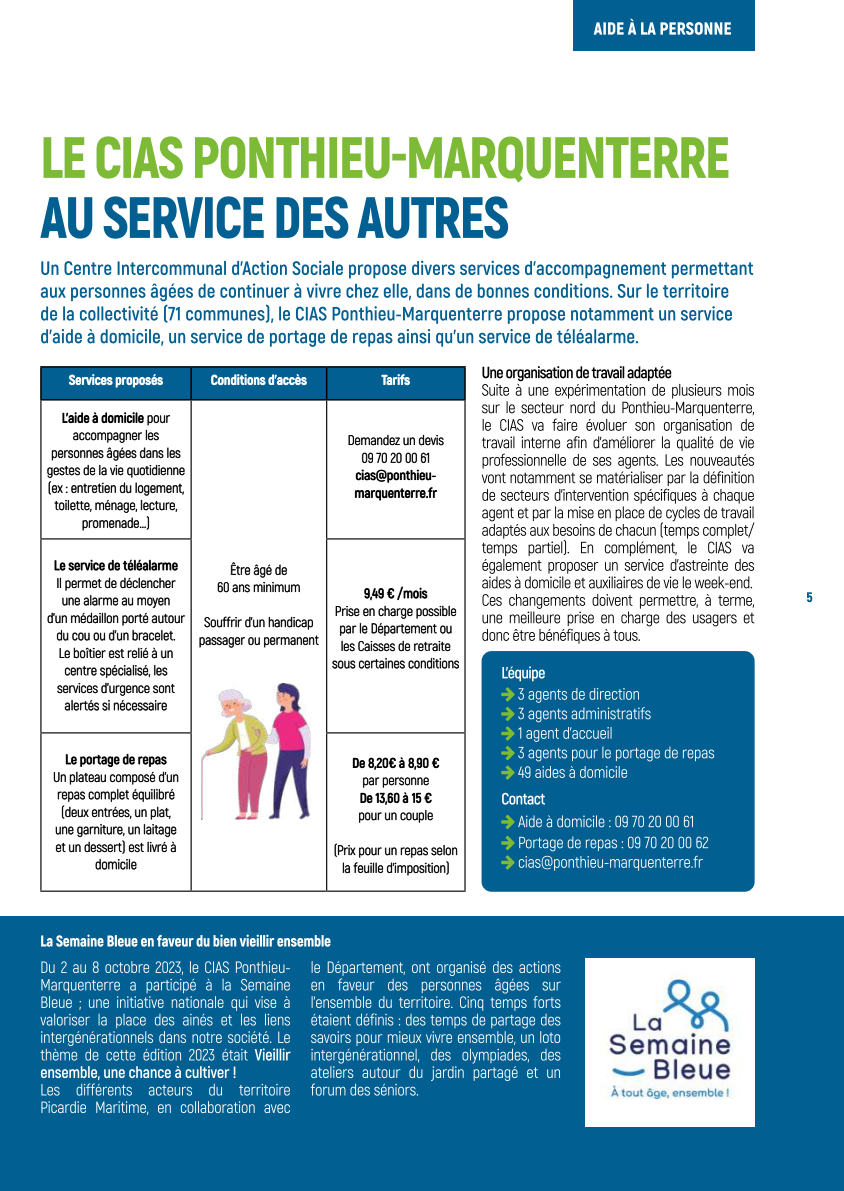
<style>
.page{position:relative;width:844px;height:1191px;background:#fff}
.page>*{position:absolute;margin:0;border:0;box-sizing:border-box;transform-origin:0 0}
.t1{font:14px/17.5px "Akrobat";letter-spacing:-.015em;color:#000;text-align:center}
.t2{font:700 14px/17.5px "Akrobat";letter-spacing:-.015em;color:#000}
.t3{font:800 14px "Akrobat";letter-spacing:-.015em;color:#fff}
.s1{font-weight:700}
</style>
<div class="page">
<svg style="left:482px;top:594px;width:272px;height:49px"></svg>
<svg style="left:481px;top:366px;width:273px;height:222px"></svg>
<div style="left:481px;top:651px;width:273px;height:240px;background:#025f91;border-radius:10px"></div>
<div style="left:0;top:916px;width:843px;height:275px;background:#025f91"></div>
<div style="left:572px;top:0;width:182px;height:51px;background:#025f91"></div>
<svg style="left:593px;top:19px;width:137px;height:16px"></svg>
<svg style="left:806px;top:592px;width:6px;height:10px"></svg>
<svg style="left:40px;top:196px;width:468px;height:43px"></svg>
<svg style="left:44px;top:136px;width:684px;height:47px"></svg>
<svg style="left:41px;top:261px;width:712px;height:86px"></svg>
<hr style="left:40px;top:400px;width:1px;height:138px;background:#000">
<hr style="left:190px;top:400px;width:2px;height:138px;background:#000">
<hr style="left:326px;top:400px;width:1px;height:138px;background:#000">
<hr style="left:464px;top:400px;width:1px;height:138px;background:#000">
<hr style="left:40px;top:538px;width:152px;height:1px;background:#000">
<hr style="left:40px;top:539px;width:1px;height:193px;background:#000">
<hr style="left:190px;top:539px;width:2px;height:193px;background:#000">
<hr style="left:326px;top:538px;width:139px;height:1px;background:#000">
<hr style="left:326px;top:539px;width:1px;height:193px;background:#000">
<hr style="left:464px;top:539px;width:1px;height:193px;background:#000">
<hr style="left:40px;top:732px;width:152px;height:1px;background:#000">
<hr style="left:40px;top:733px;width:1px;height:157px;background:#000">
<hr style="left:190px;top:733px;width:2px;height:157px;background:#000">
<hr style="left:326px;top:732px;width:139px;height:1px;background:#000">
<hr style="left:326px;top:733px;width:1px;height:157px;background:#000">
<hr style="left:464px;top:733px;width:1px;height:157px;background:#000">
<hr style="left:40px;top:890px;width:151px;height:1px;background:#000">
<hr style="left:191px;top:890px;width:135px;height:1px;background:#000">
<hr style="left:326px;top:890px;width:139px;height:1px;background:#000">
<hr style="left:40px;top:366px;width:151px;height:2px;background:#000">
<hr style="left:40px;top:368px;width:2px;height:31px;background:#000">
<hr style="left:40px;top:399px;width:151px;height:1px;background:#000">
<hr style="left:191px;top:366px;width:135px;height:2px;background:#000">
<hr style="left:326px;top:366px;width:139px;height:2px;background:#000">
<svg style="left:335px;top:843px;width:122px;height:32px"></svg>
<svg style="left:359px;top:810px;width:73px;height:12px"></svg>
<svg style="left:360px;top:777px;width:71px;height:27px"></svg>
<svg style="left:353px;top:757px;width:86px;height:12px"></svg>
<svg style="left:96px;top:859px;width:40px;height:10px"></svg>
<svg style="left:54px;top:754px;width:124px;height:99px"></svg>
<svg style="left:332px;top:658px;width:127px;height:10px"></svg>
<svg style="left:336px;top:606px;width:120px;height:45px"></svg>
<svg style="left:364px;top:587px;width:63px;height:13px"></svg>
<svg style="left:58px;top:665px;width:117px;height:45px"></svg>
<svg style="left:60px;top:648px;width:112px;height:10px"></svg>
<svg style="left:48px;top:578px;width:137px;height:62px"></svg>
<svg style="left:55px;top:560px;width:122px;height:10px"></svg>
<svg style="left:355px;top:470px;width:82px;height:30px"></svg>
<svg style="left:362px;top:452px;width:67px;height:11px"></svg>
<svg style="left:348px;top:435px;width:95px;height:10px"></svg>
<svg style="left:200px;top:635px;width:118px;height:12px"></svg>
<svg style="left:204px;top:617px;width:109px;height:12px"></svg>
<svg style="left:218px;top:562px;width:81px;height:30px"></svg>
<svg style="left:48px;top:412px;width:136px;height:118px"></svg>
<svg style="left:41px;top:367px;width:424px;height:33px;background:#136490"></svg>
<svg style="left:501px;top:836px;width:207px;height:34px"></svg>
<svg style="left:501px;top:815px;width:191px;height:14px"></svg>
<svg style="left:502px;top:793px;width:42px;height:11px"></svg>
<svg style="left:501px;top:687px;width:213px;height:92px"></svg>
<svg style="left:502px;top:666px;width:42px;height:15px"></svg>
<svg style="left:311px;top:961px;width:249px;height:134px"></svg>
<svg style="left:41px;top:1101px;width:249px;height:14px"></svg>
<svg style="left:41px;top:1066px;width:249px;height:29px"></svg>
<svg style="left:40px;top:961px;width:250px;height:99px"></svg>
<img style="left:201px;top:683px;width:109px;height:136px">
<img style="left:586px;top:958px;width:168px;height:168px">
<svg style="left:41px;top:934px;width:289px;height:12px"></svg>
<p class="t3" style="left:69px;top:373px;width:96px">Services proposés</p>
<p class="t3" style="left:211px;top:373px;width:98px">Conditions d'accès</p>
<p class="t3" style="left:381px;top:373px;width:30px">Tarifs</p>
<p class="t1" style="left:47px;top:409px;width:140px"><span class="s1">L’aide à domicile</span> pour accompagner les personnes âgées dans les gestes de la vie quotidienne (ex : entretien du logement, toilette, ménage, lecture, promenade…)</p>
<p class="t1" style="left:217px;top:561px;width:85px">Être âgé de<br>60 ans minimum</p>
<p class="t1" style="left:199px;top:613px;width:121px">Souffrir d’un handicap passager ou permanent</p>
<p class="t1" style="left:347px;top:431px;width:98px">Demandez un devis<br>09 70 20 00 61</p>
<p class="t2" style="left:354px;top:467px;width:84px">cias@ponthieu&shy;marquenterre.fr</p>
<p class="t2" style="left:54px;top:557px;width:126px">Le service de téléalarme</p>
<p class="t1" style="left:47px;top:574px;width:139px">Il permet de déclencher une alarme au moyen<br>d’un médaillon porté autour du cou ou d’un bracelet.<br>Le boîtier est relié à un centre spécialisé, les services d’urgence sont alertés si nécessaire</p>
<p class="t2" style="left:364px;top:585px;width:65px">9,49 € /mois</p>
<p class="t1" style="left:332px;top:602px;width:129px">Prise en charge possible par le Département ou les Caisses de retraite sous certaines conditions</p>
<p class="t2" style="left:65px;top:751px;width:103px">Le portage de repas</p>
<p class="t1" style="left:53px;top:768px;width:127px">Un plateau composé d’un repas complet équilibré (deux entrées, un plat, une garniture, un laitage et un dessert) est livré à domicile</p>
<p class="t2" style="left:352px;top:754px;width:89px">De 8,20€ à 8,90 €</p>
<p class="t1" style="left:362px;top:771px;width:68px">par personne</p>
<p class="t2" style="left:359px;top:789px;width:74px">De 13,60 à 15 €</p>
<p class="t1" style="left:358px;top:806px;width:76px">pour un couple</p>
<p class="t1" style="left:334px;top:841px;width:126px">(Prix pour un repas selon la feuille d'imposition)</p>
</div>
